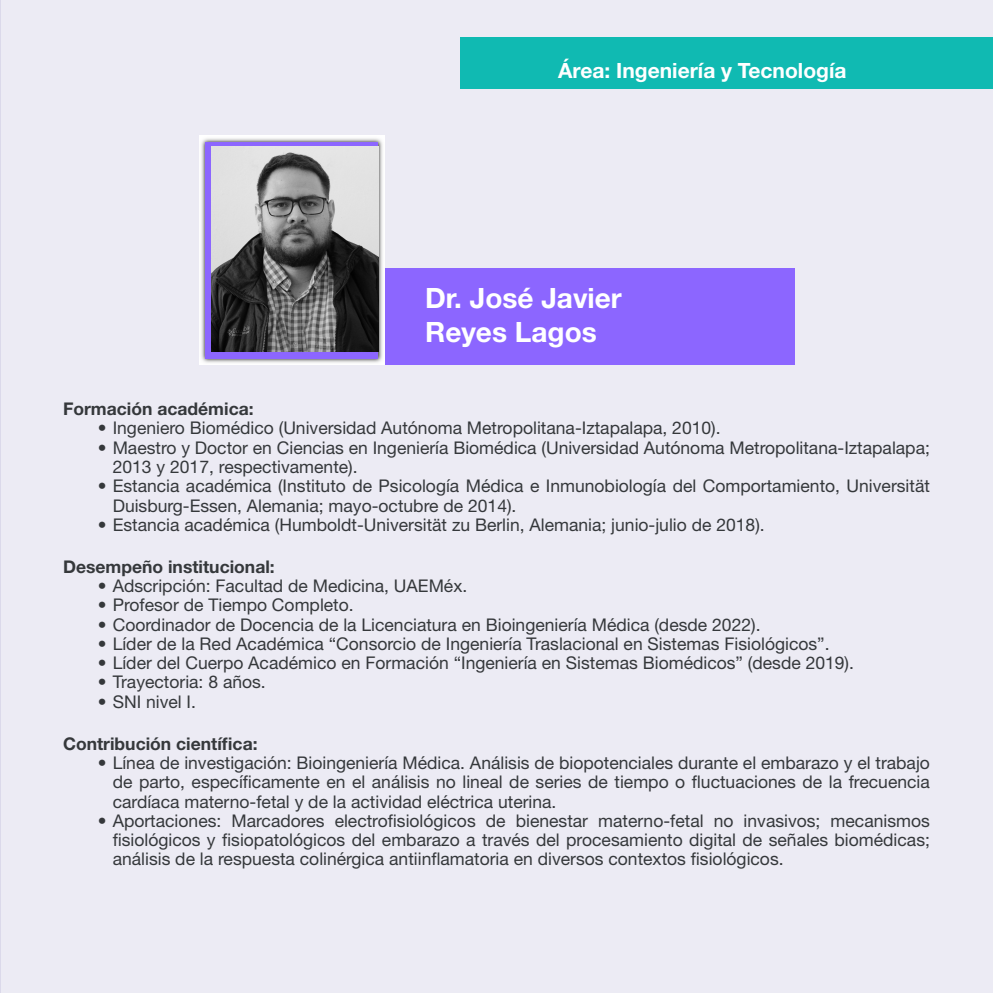
<style>
.page{position:relative;width:993px;height:993px;background:#fff}
.page>*{position:absolute;margin:0;border:0;box-sizing:border-box;transform-origin:0 0}
.BLANCO3{font:700 28px "Helvetica Neue LT Std";color:#fff}
.blanco2{font:700 21px "Helvetica Neue LT Std";color:#fff}
.t1{font:17.5px/19.2px "Helvetica Neue LT Std";color:#35383b}
.tit3{font:700 17.5px "Helvetica Neue LT Std";color:#35383b}
.blanco2-2{font:700 17.5px "Helvetica Neue LT Std";color:#35383b}
</style>
<div class="page">
<div style="left:0;top:0;width:992px;height:992px;background:#ecebf4"></div>
<div style="left:460px;top:37px;width:532px;height:51px;background:#10bab2"></div>
<div style="left:384px;top:268px;width:410px;height:97px;background:#8c66ff"></div>
<img style="left:199px;top:135px;width:185px;height:230px">
<div style="left:205px;top:142px;width:173px;height:216px;background:#8c66ff"></div>
<img style="left:212px;top:147px;width:166px;height:205px">
<p class="blanco2" style="left:558px;top:58px;width:290px">Área: Ingeniería y Tecnología</p>
<p class="BLANCO3" style="left:425px;top:281px;width:198px">Dr. José Javier</p>
<p class="BLANCO3" style="left:425px;top:314px;width:173px">Reyes Lagos</p>
<p class="blanco2-2" style="left:63px;top:398px;width:192px">Formación académica:</p>
<p class="t1" style="left:98px;top:418px;width:624px">• Ingeniero Biomédico (Universidad Autónoma Metropolitana-Iztapalapa, 2010).</p>
<p class="t1" style="left:113px;top:437px;width:818px;text-indent:-15px">• Maestro y Doctor en Ciencias en Ingeniería Biomédica (Universidad Autónoma Metropolitana-Iztapalapa;<br>2013 y 2017, respectivamente).</p>
<p class="t1" style="left:113px;top:476px;width:818px;text-indent:-15px">• Estancia académica (Instituto de Psicología Médica e Inmunobiología del Comportamiento, Universität<br>Duisburg-Essen, Alemania; mayo-octubre de 2014).</p>
<p class="t1" style="left:98px;top:514px;width:668px">• Estancia académica (Humboldt-Universität zu Berlin, Alemania; junio-julio de 2018).</p>
<p class="tit3" style="left:63px;top:555px;width:213px">Desempeño institucional:</p>
<p class="t1" style="left:98px;top:575px;width:371px">• Adscripción: Facultad de Medicina, UAEMéx.</p>
<p class="t1" style="left:98px;top:595px;width:257px">• Profesor de Tiempo Completo.</p>
<p class="t1" style="left:98px;top:614px;width:664px">• Coordinador de Docencia de la Licenciatura en Bioingeniería Médica (desde 2022).</p>
<p class="t1" style="left:98px;top:633px;width:733px">• Líder de la Red Académica “Consorcio de Ingeniería Traslacional en Sistemas Fisiológicos”.</p>
<p class="t1" style="left:98px;top:652px;width:757px">• Líder del Cuerpo Académico en Formación “Ingeniería en Sistemas Biomédicos” (desde 2019).</p>
<p class="t1" style="left:98px;top:672px;width:169px">• Trayectoria: 8 años.</p>
<p class="t1" style="left:98px;top:691px;width:100px">• SNI nivel I.</p>
<p class="tit3" style="left:63px;top:732px;width:196px">Contribución científica:</p>
<p class="t1" style="left:113px;top:752px;width:818px;text-align:justify;text-indent:-15px">• Línea de investigación: Bioingeniería Médica. Análisis de biopotenciales durante el embarazo y el trabajo de parto, específicamente en el análisis no lineal de series de tiempo o fluctuaciones de la frecuencia cardíaca materno-fetal y de la actividad eléctrica uterina.</p>
<p class="t1" style="left:113px;top:810px;width:818px;text-align:justify;text-indent:-15px">• Aportaciones: Marcadores electrofisiológicos de bienestar materno-fetal no invasivos; mecanismos fisiológicos y fisiopatológicos del embarazo a través del procesamiento digital de señales biomédicas; análisis de la respuesta colinérgica antiinflamatoria en diversos contextos fisiológicos.</p>
</div>
